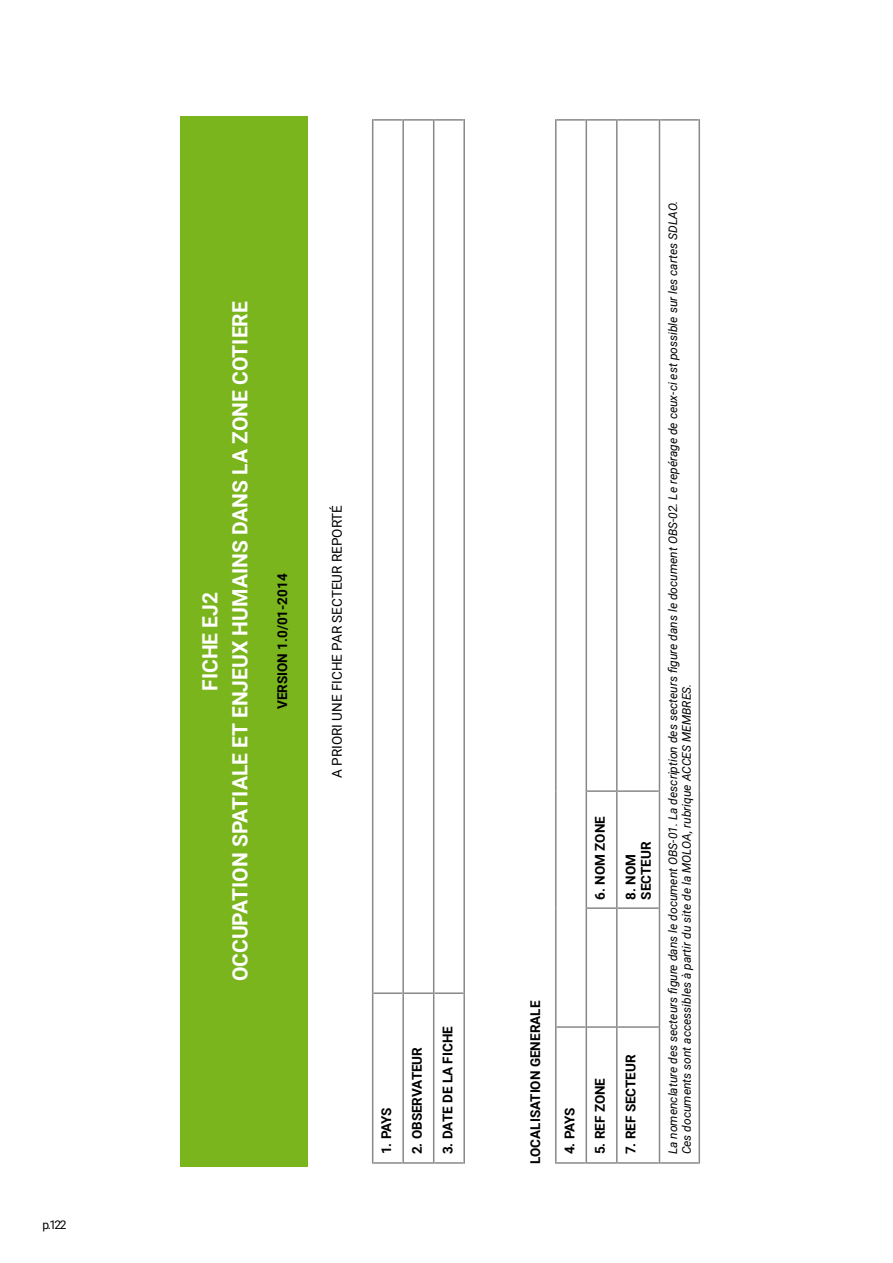
<style>
.page{position:relative;width:893px;height:1263px;background:#fff}
.page>*{position:absolute;margin:0;border:0;box-sizing:border-box;transform-origin:0 0}
.t1{font:700 21px/30px "Roboto";color:#fff;text-align:center}
.t2{font:700 13.5px/15.6px "Roboto";color:#000}
.t3{font:13.5px "Roboto";color:#000}
.t4{font:italic 12px/13.8px "Roboto";color:#000}
.t5{font:12px "Roboto";color:#000}
</style>
<div class="page">
<div style="left:180px;top:116px;width:128px;height:1050px;background:#7ab51d"></div>
<svg style="left:373px;top:994px;width:62px;height:168px"></svg>
<hr style="left:372px;top:993px;width:1px;height:171px;background:#87888a">
<hr style="left:373px;top:1162px;width:29px;height:2px;background:#87888a">
<hr style="left:372px;top:119px;width:1px;height:874px;background:#87888a">
<hr style="left:373px;top:992px;width:29px;height:2px;background:#87888a">
<hr style="left:373px;top:119px;width:29px;height:2px;background:#87888a">
<hr style="left:402px;top:993px;width:2px;height:171px;background:#87888a">
<hr style="left:404px;top:1162px;width:29px;height:2px;background:#87888a">
<hr style="left:402px;top:119px;width:2px;height:874px;background:#87888a">
<hr style="left:404px;top:992px;width:29px;height:2px;background:#87888a">
<hr style="left:404px;top:119px;width:29px;height:2px;background:#87888a">
<hr style="left:433px;top:993px;width:1px;height:171px;background:#87888a">
<hr style="left:434px;top:1162px;width:29px;height:2px;background:#87888a">
<hr style="left:433px;top:119px;width:1px;height:874px;background:#87888a">
<hr style="left:434px;top:992px;width:29px;height:2px;background:#87888a">
<hr style="left:434px;top:119px;width:29px;height:2px;background:#87888a">
<hr style="left:463px;top:993px;width:2px;height:171px;background:#87888a">
<hr style="left:463px;top:119px;width:2px;height:874px;background:#87888a">
<svg style="left:585px;top:791px;width:74px;height:371px"></svg>
<hr style="left:555px;top:1027px;width:2px;height:137px;background:#87888a">
<hr style="left:557px;top:1162px;width:29px;height:2px;background:#87888a">
<hr style="left:555px;top:908px;width:2px;height:119px;background:#87888a">
<hr style="left:557px;top:1026px;width:29px;height:2px;background:#87888a">
<hr style="left:555px;top:791px;width:2px;height:117px;background:#87888a">
<hr style="left:555px;top:119px;width:2px;height:672px;background:#87888a">
<hr style="left:557px;top:119px;width:29px;height:2px;background:#87888a">
<hr style="left:586px;top:1027px;width:1px;height:137px;background:#87888a">
<hr style="left:587px;top:1162px;width:29px;height:2px;background:#87888a">
<hr style="left:586px;top:908px;width:1px;height:119px;background:#87888a">
<hr style="left:587px;top:1026px;width:29px;height:2px;background:#87888a">
<hr style="left:586px;top:791px;width:1px;height:117px;background:#87888a">
<hr style="left:587px;top:907px;width:29px;height:2px;background:#87888a">
<hr style="left:586px;top:119px;width:1px;height:672px;background:#87888a">
<hr style="left:587px;top:790px;width:29px;height:2px;background:#87888a">
<hr style="left:587px;top:119px;width:29px;height:2px;background:#87888a">
<hr style="left:616px;top:1027px;width:2px;height:137px;background:#87888a">
<hr style="left:618px;top:1162px;width:41px;height:2px;background:#87888a">
<hr style="left:616px;top:908px;width:2px;height:119px;background:#87888a">
<hr style="left:618px;top:1026px;width:41px;height:2px;background:#87888a">
<hr style="left:616px;top:791px;width:2px;height:117px;background:#87888a">
<hr style="left:618px;top:907px;width:41px;height:2px;background:#87888a">
<hr style="left:616px;top:119px;width:2px;height:672px;background:#87888a">
<hr style="left:618px;top:790px;width:41px;height:2px;background:#87888a">
<hr style="left:618px;top:119px;width:41px;height:2px;background:#87888a">
<hr style="left:659px;top:1027px;width:1px;height:137px;background:#87888a">
<hr style="left:660px;top:1162px;width:38px;height:2px;background:#87888a">
<hr style="left:659px;top:908px;width:1px;height:119px;background:#87888a">
<hr style="left:659px;top:791px;width:1px;height:117px;background:#87888a">
<hr style="left:659px;top:119px;width:1px;height:672px;background:#87888a">
<hr style="left:660px;top:119px;width:38px;height:2px;background:#87888a">
<hr style="left:698px;top:1027px;width:2px;height:137px;background:#87888a">
<hr style="left:698px;top:908px;width:2px;height:119px;background:#87888a">
<hr style="left:698px;top:791px;width:2px;height:117px;background:#87888a">
<hr style="left:698px;top:119px;width:2px;height:672px;background:#87888a">
<p class="t5" style="left:43px;top:1217px;width:26px">p.122</p>
<h1 class="t1" style="left:194px;top:981px;width:681px;rotate:-90deg">FICHE EJ2<br>OCCUPATION SPATIALE ET ENJEUX HUMAINS DANS LA ZONE COTIERE</h1>
<p class="t2" style="left:274px;top:709px;width:137px;rotate:-90deg">VERSION 1.0/01-2014</p>
<p class="t3" style="left:328px;top:778px;width:274px;rotate:-90deg">A PRIORI UNE FICHE PAR SECTEUR REPORTÉ</p>
<p class="t2" style="left:378px;top:1154px;width:49px;rotate:-90deg">1. PAYS</p>
<p class="t2" style="left:409px;top:1154px;width:109px;rotate:-90deg">2. OBSERVATEUR</p>
<p class="t2" style="left:439px;top:1154px;width:130px;rotate:-90deg">3. DATE DE LA FICHE</p>
<p class="t2" style="left:527px;top:1164px;width:165px;rotate:-90deg">LOCALISATION GENERALE</p>
<p class="t2" style="left:561px;top:1154px;width:49px;rotate:-90deg">4. PAYS</p>
<p class="t2" style="left:592px;top:900px;width:85px;rotate:-90deg">6. NOM ZONE</p>
<p class="t2" style="left:592px;top:1154px;width:78px;rotate:-90deg">5. REF ZONE</p>
<p class="t2" style="left:622px;top:900px;width:59px;rotate:-90deg">8. NOM<br>SECTEUR</p>
<p class="t2" style="left:622px;top:1154px;width:101px;rotate:-90deg">7. REF SECTEUR</p>
<p class="t4" style="left:665px;top:1154px;width:955px;rotate:-90deg">La nomenclature des secteurs figure dans le document OBS-01. La description des secteurs figure dans le document OBS-02. Le repérage de ceux-ci est possible sur les cartes SDLAO.<br>Ces documents sont accessibles à partir du site de la MOLOA, rubrique ACCES MEMBRES.</p>
</div>
